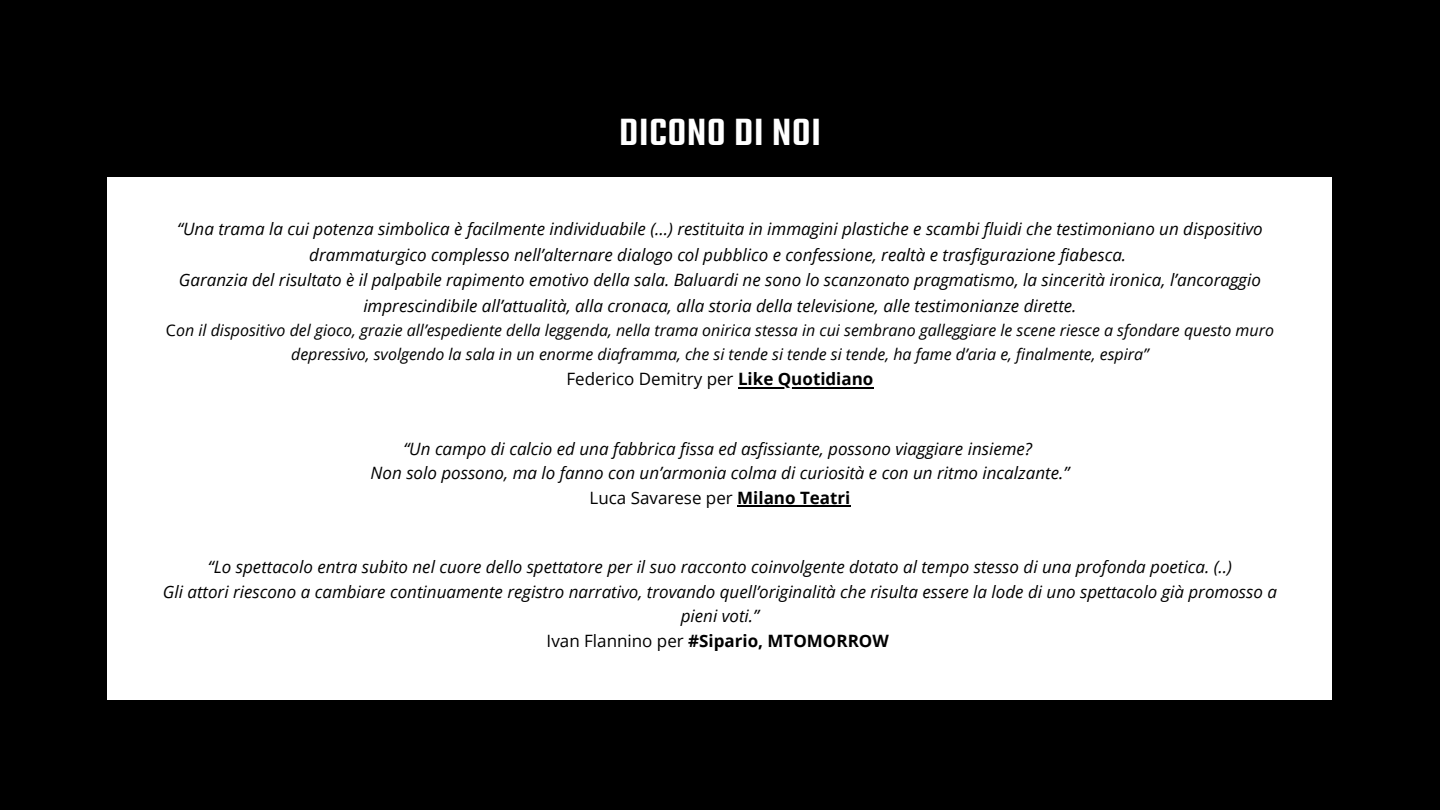
<style>
.page{position:relative;width:1440px;height:810px;background:#000}
.page>*{position:absolute;margin:0;border:0;box-sizing:border-box;transform-origin:0 0}
.t1{font:700 41px "Kief Tek Semi";letter-spacing:.02em;color:#fff}
.t2{font:italic 17px/25.5px "Open Sans";color:#000;text-align:center}
.t3{font:17px "Open Sans";color:#000}
.t4{font:700 17px "Open Sans";color:#000}
.t5{font:italic 16px/24px "Open Sans";color:#000;text-align:center}
.s1{font-style:normal}
.s2{font-weight:700}
.s3{font-weight:400}
</style>
<div class="page">
<div style="left:108px;top:177px;width:1224px;height:522px;background:#fff"></div>
<hr style="left:738px;top:387px;width:135px;height:1px;background:#000">
<hr style="left:737px;top:506px;width:113px;height:1px;background:#000">
<p class="t1" style="left:619px;top:114px;width:203px">DICONO DI NOI</p>
<p class="t2" style="left:177px;top:216px;width:1087px">“Una trama la cui potenza simbolica è facilmente individuabile (...) restituita in immagini plastiche e scambi fluidi che testimoniano un dispositivo drammaturgico complesso nell’alternare dialogo col pubblico e confessione, realtà e trasfigurazione fiabesca.</p>
<p class="t2" style="left:179px;top:267px;width:1084px">Garanzia del risultato è il palpabile rapimento emotivo della sala. Baluardi ne sono lo scanzonato pragmatismo, la sincerità ironica, l’ancoraggio imprescindibile all’attualità, alla cronaca, alla storia della televisione, alle testimonianze dirette.</p>
<p class="t5" style="left:166px;top:318px;width:1110px"><span class="s1">C</span>on il dispositivo del gioco, grazie all’espediente della leggenda, nella trama onirica stessa in cui sembrano galleggiare le scene riesce a sfondare questo muro depressivo, svolgendo la sala in un enorme diaframma, che si tende si tende si tende, ha fame d’aria e, finalmente, espira”</p>
<p class="t3" style="left:567px;top:367px;width:308px">Federico Demitry per <span class="s2">Like Quotidiano</span></p>
<p class="t2" style="left:403px;top:435px;width:630px">“Un campo di calcio ed una fabbrica fissa ed asfissiante, possono viaggiare insieme?</p>
<p class="t2" style="left:371px;top:460px;width:700px">Non solo possono, ma lo fanno con un’armonia colma di curiosità e con un ritmo incalzante.”</p>
<p class="t3" style="left:590px;top:486px;width:262px">Luca Savarese per <span class="s2">Milano Teatri</span></p>
<p class="t2" style="left:208px;top:554px;width:1026px">“Lo spettacolo entra subito nel cuore dello spettatore per il suo racconto coinvolgente dotato al tempo stesso di una profonda poetica. (..)</p>
<p class="t2" style="left:163px;top:579px;width:1116px;line-height:24.8px">Gli attori riescono a cambiare continuamente registro narrativo, trovando quell’originalità che risulta essere la lode di uno spettacolo già promosso a pieni voti.”</p>
<p class="t4" style="left:547px;top:629px;width:344px"><span class="s3">Ivan Flannino per</span> #Sipario, MTOMORROW</p>
</div>
